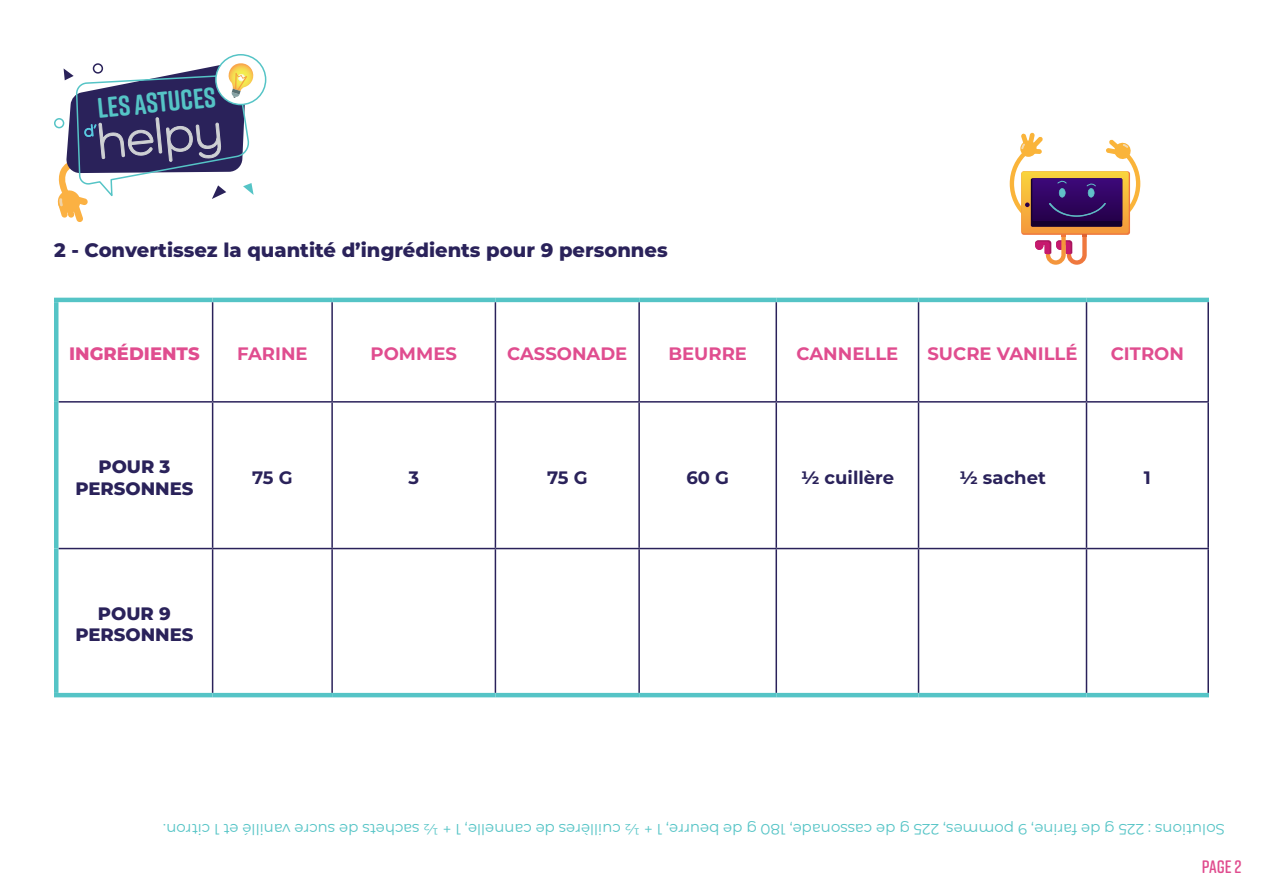
<style>
.page{position:relative;width:1263px;height:893px;background:#fff}
.page>*{position:absolute;margin:0;border:0;box-sizing:border-box;transform-origin:0 0}
.t1{font:49.8px "Como";color:#ced0d3}
.t2{font:700 28.35px "Rift Soft";color:#55c4c6}
.t3{font:800 19.5px "Montserrat";color:#2a225a}
.t4{font:700 18px "Montserrat";color:#e04d8f}
.t5{font:800 18px "Montserrat";color:#2a225a}
.t6{font:700 18px "Montserrat";color:#2a225a}
.t7{font:800 18px "Montserrat";color:#e04d8f}
.t8{font:600 18px "Rift Soft";color:#e04d8f}
.t9{font:15px "Montserrat";color:#55c4c6}
</style>
<div class="page">
<hr style="left:212px;top:302px;width:1px;height:99px;background:#2a225a">
<hr style="left:331px;top:302px;width:2px;height:99px;background:#2a225a">
<hr style="left:495px;top:302px;width:1px;height:99px;background:#2a225a">
<hr style="left:638px;top:302px;width:2px;height:99px;background:#2a225a">
<hr style="left:775px;top:302px;width:2px;height:99px;background:#2a225a">
<hr style="left:918px;top:302px;width:1px;height:99px;background:#2a225a">
<hr style="left:1086px;top:302px;width:1px;height:99px;background:#2a225a">
<hr style="left:58px;top:401px;width:155px;height:2px;background:#2a225a">
<hr style="left:213px;top:401px;width:119px;height:2px;background:#2a225a">
<hr style="left:212px;top:403px;width:1px;height:145px;background:#2a225a">
<hr style="left:332px;top:401px;width:163px;height:2px;background:#2a225a">
<hr style="left:331px;top:403px;width:2px;height:145px;background:#2a225a">
<hr style="left:495px;top:401px;width:144px;height:2px;background:#2a225a">
<hr style="left:495px;top:403px;width:1px;height:145px;background:#2a225a">
<hr style="left:639px;top:401px;width:137px;height:2px;background:#2a225a">
<hr style="left:638px;top:403px;width:2px;height:145px;background:#2a225a">
<hr style="left:776px;top:401px;width:142px;height:2px;background:#2a225a">
<hr style="left:775px;top:403px;width:2px;height:145px;background:#2a225a">
<hr style="left:918px;top:401px;width:168px;height:2px;background:#2a225a">
<hr style="left:918px;top:403px;width:1px;height:145px;background:#2a225a">
<hr style="left:1086px;top:401px;width:123px;height:2px;background:#2a225a">
<hr style="left:1086px;top:403px;width:1px;height:145px;background:#2a225a">
<hr style="left:58px;top:548px;width:155px;height:1px;background:#2a225a">
<hr style="left:213px;top:548px;width:119px;height:1px;background:#2a225a">
<hr style="left:212px;top:549px;width:1px;height:144px;background:#2a225a">
<hr style="left:332px;top:548px;width:163px;height:1px;background:#2a225a">
<hr style="left:331px;top:549px;width:2px;height:144px;background:#2a225a">
<hr style="left:495px;top:548px;width:144px;height:1px;background:#2a225a">
<hr style="left:495px;top:549px;width:1px;height:144px;background:#2a225a">
<hr style="left:639px;top:548px;width:137px;height:1px;background:#2a225a">
<hr style="left:638px;top:549px;width:2px;height:144px;background:#2a225a">
<hr style="left:776px;top:548px;width:142px;height:1px;background:#2a225a">
<hr style="left:775px;top:549px;width:2px;height:144px;background:#2a225a">
<hr style="left:918px;top:548px;width:168px;height:1px;background:#2a225a">
<hr style="left:918px;top:549px;width:1px;height:144px;background:#2a225a">
<hr style="left:1086px;top:548px;width:123px;height:1px;background:#2a225a">
<hr style="left:1086px;top:549px;width:1px;height:144px;background:#2a225a">
<hr style="left:54px;top:298px;width:159px;height:4px;background:#55c4c6">
<hr style="left:54px;top:302px;width:4px;height:100px;background:#55c4c6">
<hr style="left:213px;top:298px;width:119px;height:4px;background:#55c4c6">
<hr style="left:332px;top:298px;width:163px;height:4px;background:#55c4c6">
<hr style="left:495px;top:298px;width:144px;height:4px;background:#55c4c6">
<hr style="left:639px;top:298px;width:137px;height:4px;background:#55c4c6">
<hr style="left:776px;top:298px;width:142px;height:4px;background:#55c4c6">
<hr style="left:918px;top:298px;width:168px;height:4px;background:#55c4c6">
<hr style="left:1086px;top:298px;width:123px;height:4px;background:#55c4c6">
<hr style="left:54px;top:402px;width:4px;height:147px;background:#55c4c6">
<hr style="left:54px;top:549px;width:4px;height:144px;background:#55c4c6">
<hr style="left:54px;top:693px;width:159px;height:4px;background:#55c4c6">
<hr style="left:213px;top:693px;width:119px;height:4px;background:#55c4c6">
<hr style="left:332px;top:693px;width:163px;height:4px;background:#55c4c6">
<hr style="left:495px;top:693px;width:144px;height:4px;background:#55c4c6">
<hr style="left:639px;top:693px;width:137px;height:4px;background:#55c4c6">
<hr style="left:776px;top:693px;width:142px;height:4px;background:#55c4c6">
<hr style="left:918px;top:693px;width:168px;height:4px;background:#55c4c6">
<hr style="left:1086px;top:693px;width:123px;height:4px;background:#55c4c6">
<hr style="left:1207px;top:302px;width:2px;height:99px;background:#2a225a">
<hr style="left:1207px;top:403px;width:2px;height:145px;background:#2a225a">
<hr style="left:1207px;top:549px;width:2px;height:144px;background:#2a225a">
<svg style="left:216px;top:55px;width:50px;height:50px"></svg>
<div style="left:215px;top:54px;width:51px;height:51px;border:1px solid #55c4c6;border-radius:50%"></div>
<div style="left:220px;top:59px;width:41px;height:41px;background:#fff;border-radius:50%"></div>
<div style="left:54px;top:118px;width:10px;height:10px;border:1px solid #55c4c6;border-radius:50%"></div>
<svg style="left:1010px;top:133px;width:130px;height:132px"></svg>
<svg style="left:56px;top:61px;width:199px;height:161px"></svg>
<h2 class="t2" style="left:95px;top:88px;width:120px;rotate:-6deg">les ASTUCES</h2>
<h1 class="t1" style="left:94px;top:113px;width:127px;rotate:-6deg">helpy</h1>
<p class="t3" style="left:54px;top:236px;width:615px">2 - Convertissez la quantité d’ingrédients pour 9 personnes</p>
<p class="t7" style="left:69px;top:340px;width:132px">INGRÉDIENTS</p>
<p class="t4" style="left:237px;top:340px;width:72px">FARINE</p>
<p class="t4" style="left:371px;top:340px;width:88px">POMMES</p>
<p class="t4" style="left:507px;top:340px;width:122px">CASSONADE</p>
<p class="t4" style="left:668px;top:340px;width:80px">BEURRE</p>
<p class="t4" style="left:796px;top:340px;width:103px">CANNELLE</p>
<p class="t4" style="left:927px;top:340px;width:152px">SUCRE VANILLÉ</p>
<p class="t4" style="left:1111px;top:340px;width:75px">CITRON</p>
<p class="t5" style="left:98px;top:453px;width:74px">POUR 3</p>
<p class="t5" style="left:75px;top:475px;width:120px">PERSONNES</p>
<p class="t5" style="left:98px;top:600px;width:74px">POUR 9</p>
<p class="t5" style="left:75px;top:622px;width:120px">PERSONNES</p>
<p class="t6" style="left:252px;top:465px;width:42px">75 G</p>
<p class="t6" style="left:408px;top:465px;width:12px">3</p>
<p class="t6" style="left:547px;top:465px;width:42px">75 G</p>
<p class="t6" style="left:686px;top:465px;width:44px">60 G</p>
<p class="t6" style="left:801px;top:465px;width:95px">½ cuillère</p>
<p class="t6" style="left:959px;top:465px;width:88px">½ sachet</p>
<p class="t6" style="left:1144px;top:465px;width:9px">1</p>
<p class="t9" style="left:1225px;top:840px;width:1063px;rotate:-180deg">Solutions : 225 g de farine, 9 pommes, 225 g de cassonade, 180 g de beurre, 1 + ½ cuillères de cannelle, 1 + ½ sachets de sucre vanillé et 1 citron.</p>
<p class="t8" style="left:1202px;top:853px;width:41px">Page 2</p>
</div>
